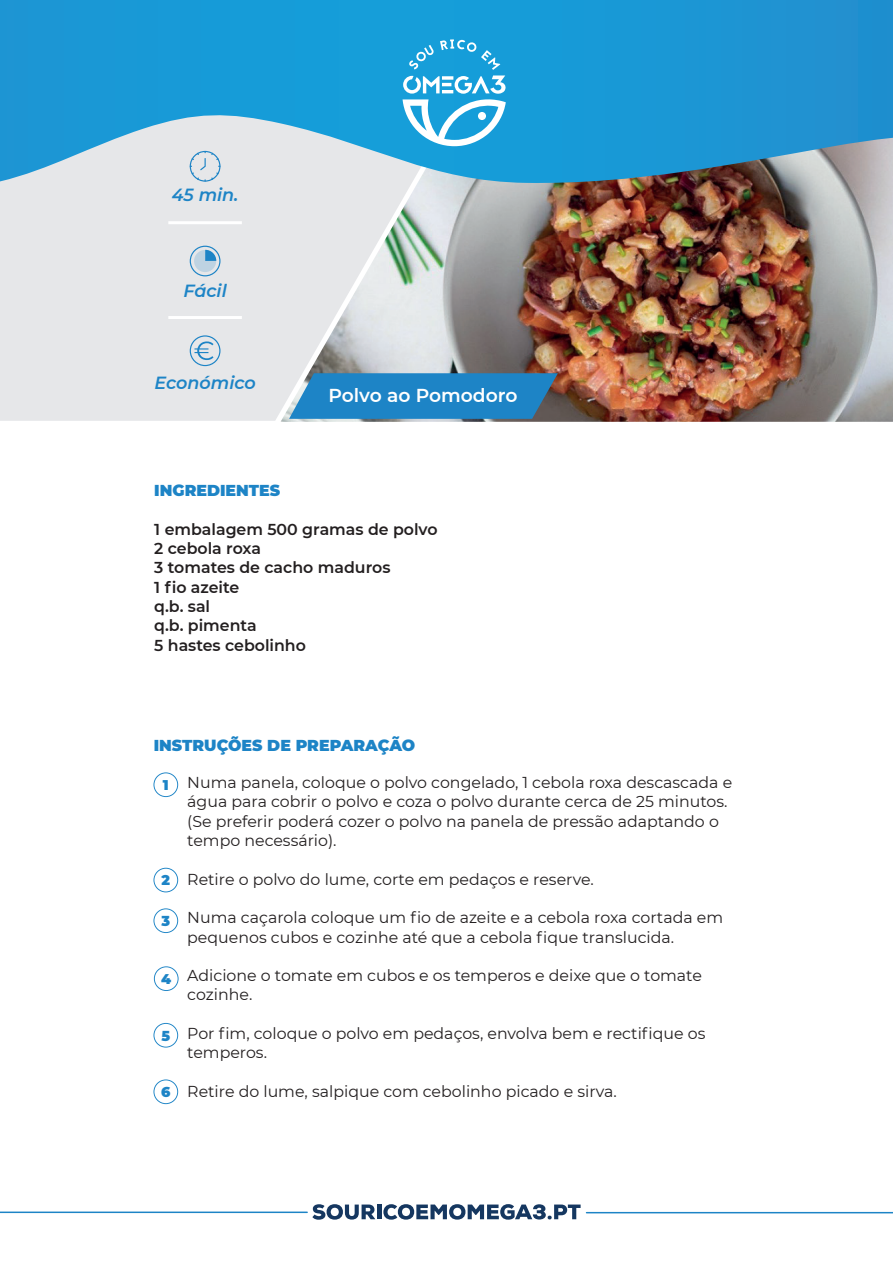
<style>
.page{position:relative;width:893px;height:1263px;background:#fff}
.page>*{position:absolute;margin:0;border:0;box-sizing:border-box;transform-origin:0 0}
.t1{font:600 18.75px "Montserrat";color:#fff}
.t2{font:italic 600 17.55px "Montserrat";color:#1d84c6}
.t3{font:15.75px/19.4px "Montserrat";color:#231f20}
.t4{font:600 15.75px/19.4px "Montserrat";color:#231f20}
.t5{font:900 15.75px "Montserrat";color:#1d84c6}
.t6{font:900 14.1px "Montserrat";color:#1d84c6}
</style>
<div class="page">
<div style="left:0;top:184px;width:281px;height:237px;background:#e6e7e9"></div>
<img style="left:281px;top:184px;width:612px;height:238px">
<svg style="left:0;top:0;width:893px;height:184px"></svg>
<svg style="left:403px;top:39px;width:103px;height:107px"></svg>
<svg style="left:153px;top:772px;width:25px;height:25px"></svg>
<svg style="left:153px;top:868px;width:25px;height:24px"></svg>
<svg style="left:153px;top:908px;width:25px;height:25px"></svg>
<svg style="left:153px;top:1023px;width:25px;height:24px"></svg>
<svg style="left:153px;top:1079px;width:25px;height:25px"></svg>
<svg style="left:190px;top:246px;width:30px;height:30px"></svg>
<svg style="left:190px;top:335px;width:30px;height:31px"></svg>
<svg style="left:190px;top:151px;width:30px;height:31px"></svg>
<hr style="left:168px;top:221px;width:74px;height:3px;background:#fff">
<hr style="left:168px;top:316px;width:74px;height:3px;background:#fff">
<hr style="left:0;top:1211px;width:307px;height:2px;background:#1d84c6">
<hr style="left:586px;top:1212px;width:307px;height:1px;background:#1d84c6">
<svg style="left:312px;top:1204px;width:63px;height:16px"></svg>
<hr style="left:377px;top:1204px;width:4px;height:15px;background:#153760">
<svg style="left:383px;top:1204px;width:198px;height:16px"></svg>
<svg style="left:289px;top:373px;width:269px;height:46px"></svg>
<svg style="left:154px;top:966px;width:25px;height:25px"></svg>
<p class="t2" style="left:172px;top:182px;width:68px">45 min.</p>
<p class="t2" style="left:183px;top:278px;width:45px">Fácil</p>
<p class="t2" style="left:154px;top:370px;width:103px">Económico</p>
<p class="t1" style="left:328px;top:382px;width:190px">Polvo ao Pomodoro</p>
<p class="t5" style="left:154px;top:479px;width:127px">INGREDIENTES</p>
<p class="t4" style="left:154px;top:519px;width:285px">1 embalagem 500 gramas de polvo<br>2 cebola roxa<br>3 tomates de cacho maduros<br>1 fio azeite<br>q.b. sal<br>q.b. pimenta<br>5 hastes cebolinho</p>
<p class="t5" style="left:154px;top:734px;width:263px">INSTRUÇÕES DE PREPARAÇÃO</p>
<p class="t6" style="left:163px;top:774px;width:7px">1</p>
<p class="t6" style="left:162px;top:870px;width:10px">2</p>
<p class="t6" style="left:161px;top:910px;width:10px">3</p>
<p class="t6" style="left:161px;top:968px;width:12px">4</p>
<p class="t6" style="left:161px;top:1025px;width:10px">5</p>
<p class="t6" style="left:161px;top:1081px;width:11px">6</p>
<p class="t3" style="left:187px;top:772px;width:546px">Numa panela, coloque o polvo congelado, 1 cebola roxa descascada e água para cobrir o polvo e coza o polvo durante cerca de 25 minutos. (Se preferir poderá cozer o polvo na panela de pressão adaptando o tempo necessário).</p>
<p class="t3" style="left:187px;top:869px;width:408px">Retire o polvo do lume, corte em pedaços e reserve.</p>
<p class="t3" style="left:187px;top:907px;width:537px">Numa caçarola coloque um fio de azeite e a cebola roxa cortada em pequenos cubos e cozinhe até que a cebola fique translucida.</p>
<p class="t3" style="left:187px;top:965px;width:516px">Adicione o tomate em cubos e os temperos e deixe que o tomate cozinhe.</p>
<p class="t3" style="left:187px;top:1023px;width:520px">Por fim, coloque o polvo em pedaços, envolva bem e rectifique os temperos.</p>
<p class="t3" style="left:187px;top:1081px;width:431px">Retire do lume, salpique com cebolinho picado e sirva.</p>
</div>
